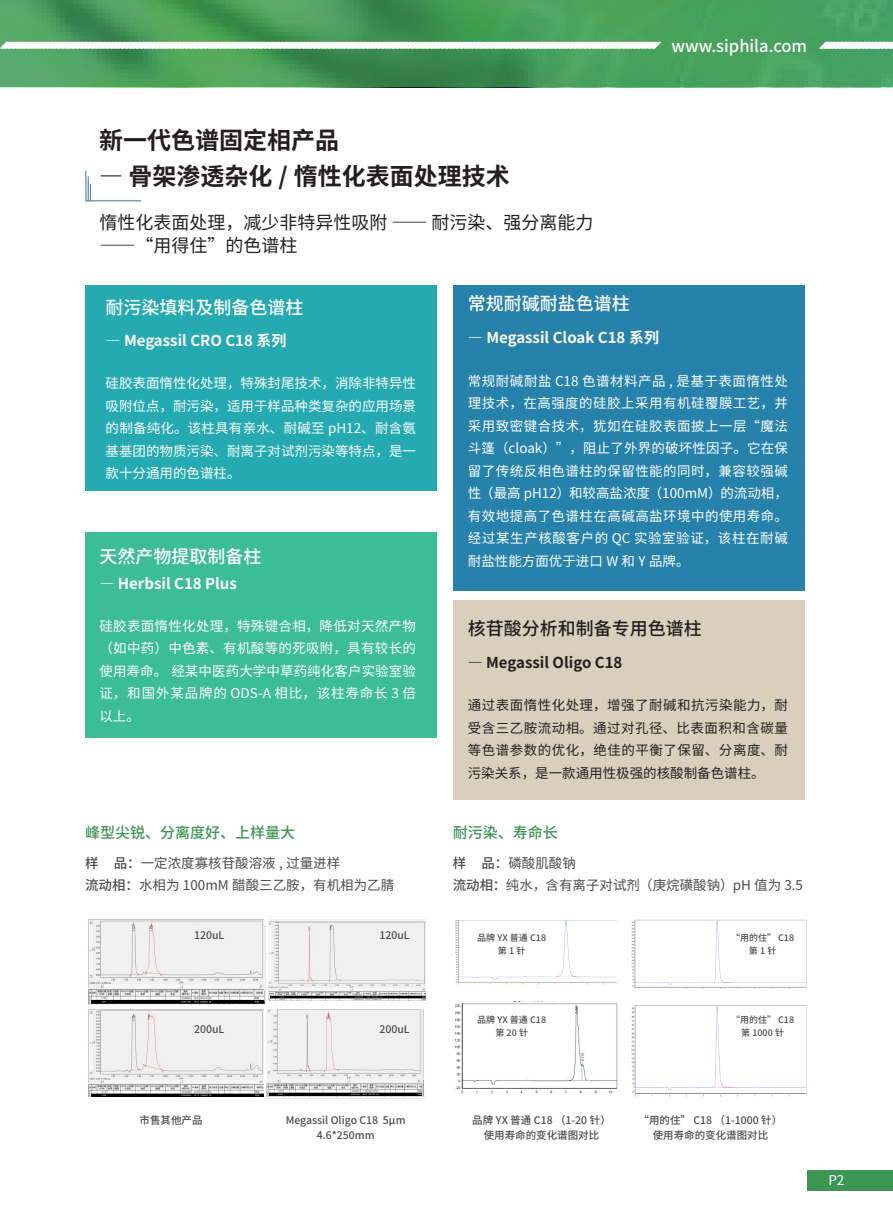
<style>
.page{position:relative;width:893px;height:1212px;background:#fff}
.page>*{position:absolute;margin:0;border:0;box-sizing:border-box;transform-origin:0 0}
.一级标题{font:700 24px "Source Han Sans SC";color:#231f20}
.基础段落-黑色-9pt{font:18px "Source Han Sans SC";color:#231f20}
.二级标题{font:500 18px "Source Han Sans SC";color:#fff}
.二级标题-2{font:500 18px "Source Han Sans SC";color:#231f20}
.t1{font:500 16.5px "Source Han Sans CN";color:#fff}
.二级标题-3{font:700 15px "Source Han Sans SC";color:#fff}
.基础段落-黑色-9pt-2{font:500 15px "Source Han Sans SC";color:#3c9553}
.二级标题-4{font:700 15px "Source Han Sans SC";color:#231f20}
.基础段落-黑色-9pt-3{font:13.5px/22.5px "Source Han Sans SC";letter-spacing:.015em;color:#fff;text-align:justify}
.基础段落-黑色-9pt-4{font:13.5px/22.5px "Source Han Sans SC";letter-spacing:.035em;color:#231f20;text-align:justify}
.基础段落-黑色-9pt-5{font:13.5px "Source Han Sans SC";color:#4b4c4d}
.基础段落-黑色-9pt-6{font:500 10.5px/15px "Source Han Sans SC";color:#4b4c4d;text-align:center}
.基础段落-黑色-9pt-7{font:500 9px "Source Han Sans SC";color:#4b4c4d}
.s1{font-weight:500}
</style>
<div class="page">
<svg style="left:0;top:0;width:893px;height:87px;background:#469c59"></svg>
<svg style="left:818px;top:40px;width:75px;height:11px"></svg>
<svg style="left:0;top:40px;width:663px;height:11px"></svg>
<div style="left:807px;top:1170px;width:86px;height:20px;background:#3c9553"></div>
<div style="left:85px;top:285px;width:351px;height:206px;background:#25aab2"></div>
<div style="left:453px;top:285px;width:351px;height:306px;background:#2682ab"></div>
<div style="left:85px;top:532px;width:351px;height:205px;background:#3cbd96"></div>
<div style="left:453px;top:600px;width:351px;height:200px;background:#d8d0bc"></div>
<hr style="left:85px;top:171px;width:2px;height:30px;background:#5581a5">
<svg style="left:88px;top:177px;width:3px;height:23px"></svg>
<hr style="left:86px;top:200px;width:55px;height:1px;background:#5581a5">
<img style="left:456px;top:920px;width:160px;height:65px">
<img style="left:455px;top:1001px;width:163px;height:92px">
<img style="left:631px;top:919px;width:176px;height:70px">
<img style="left:631px;top:1005px;width:176px;height:91px">
<img style="left:264px;top:919px;width:161px;height:84px">
<img style="left:267px;top:1009px;width:159px;height:90px">
<img style="left:88px;top:919px;width:176px;height:177px">
<div style="left:191px;top:926px;width:32px;height:23px;background:#f0f0f0"></div>
<div style="left:190px;top:1015px;width:33px;height:27px;background:#f0f0f0"></div>
<div style="left:372px;top:926px;width:45px;height:23px;background:#f0f0f0"></div>
<div style="left:366px;top:1018px;width:51px;height:24px;background:#f0f0f0"></div>
<p class="一级标题" style="left:99px;top:126px;width:242px">新一代色谱固定相产品</p>
<p class="一级标题" style="left:99px;top:162px;width:412px">— 骨架渗透杂化 / 惰性化表面处理技术</p>
<p class="基础段落-黑色-9pt" style="left:99px;top:212px;width:496px">惰性化表面处理，减少非特异性吸附 —— 耐污染、强分离能力</p>
<p class="基础段落-黑色-9pt" style="left:99px;top:235px;width:200px">——“用得住”的色谱柱</p>
<p class="t1" style="left:671px;top:36px;width:137px">www.siphila.com</p>
<p class="二级标题" style="left:468px;top:293px;width:163px">常规耐碱耐盐色谱柱</p>
<p class="二级标题-3" style="left:468px;top:329px;width:193px">— Megassil Cloak C18 系列</p>
<p class="基础段落-黑色-9pt-3" style="left:468px;top:370px;width:321px">常规耐碱耐盐 C18 色谱材料产品 , 是基于表面惰性处理技术，在高强度的硅胶上采用有机硅覆膜工艺，并采用致密键合技术，犹如在硅胶表面披上一层“魔法斗篷（cloak）”，阻止了外界的破坏性因子。它在保留了传统反相色谱柱的保留性能的同时，兼容较强碱性（最高 pH12）和较高盐浓度（100mM）的流动相，有效地提高了色谱柱在高碱高盐环境中的使用寿命。经过某生产核酸客户的 QC 实验室验证，该柱在耐碱</p>
<p class="二级标题" style="left:106px;top:298px;width:200px">耐污染填料及制备色谱柱</p>
<p class="二级标题-3" style="left:106px;top:332px;width:182px">— Megassil CRO C18 系列</p>
<p class="基础段落-黑色-9pt-3" style="left:106px;top:372px;width:312px">硅胶表面惰性化处理，特殊封尾技术，消除非特异性吸附位点，耐污染，适用于样品种类复杂的应用场景的制备纯化。该柱具有亲水、耐碱至 pH12、耐含氨基基团的物质污染、耐离子对试剂污染等特点，是一款十分通用的色谱柱。</p>
<p class="二级标题" style="left:99px;top:546px;width:164px">天然产物提取制备柱</p>
<p class="基础段落-黑色-9pt-3" style="left:468px;top:550px;width:223px">耐盐性能方面优于进口 W 和 Y 品牌。</p>
<p class="二级标题-3" style="left:99px;top:575px;width:139px">— Herbsil C18 Plus</p>
<p class="基础段落-黑色-9pt-3" style="left:99px;top:615px;width:318px">硅胶表面惰性化处理，特殊键合相，降低对天然产物（如中药）中色素、有机酸等的死吸附，具有较长的使用寿命。 经某中医药大学中草药纯化客户实验室验证，和国外某品牌的 ODS-A 相比，该柱寿命长 3 倍以上。</p>
<p class="二级标题-2" style="left:468px;top:618px;width:235px">核苷酸分析和制备专用色谱柱</p>
<p class="二级标题-4" style="left:468px;top:654px;width:156px">— Megassil Oligo C18</p>
<p class="基础段落-黑色-9pt-4" style="left:468px;top:694px;width:322px">通过表面惰性化处理，增强了耐碱和抗污染能力，耐受含三乙胺流动相。通过对孔径、比表面积和含碳量等色谱参数的优化，绝佳的平衡了保留、分离度、耐污染关系，是一款通用性极强的核酸制备色谱柱。</p>
<p class="基础段落-黑色-9pt-2" style="left:85px;top:824px;width:211px">峰型尖锐、分离度好、上样量大</p>
<p class="基础段落-黑色-9pt-5" style="left:85px;top:855px;width:257px"><span class="s1">样 品：</span>一定浓度寡核苷酸溶液 , 过量进样</p>
<p class="基础段落-黑色-9pt-5" style="left:85px;top:878px;width:311px"><span class="s1">流动相：</span>水相为 100mM 醋酸三乙胺，有机相为乙腈</p>
<p class="基础段落-黑色-9pt-6" style="left:194px;top:928px;width:32px">120uL</p>
<p class="基础段落-黑色-9pt-6" style="left:194px;top:1022px;width:32px">200uL</p>
<p class="基础段落-黑色-9pt-6" style="left:379px;top:928px;width:32px">120uL</p>
<p class="基础段落-黑色-9pt-6" style="left:379px;top:1022px;width:32px">200uL</p>
<p class="基础段落-黑色-9pt-2" style="left:453px;top:824px;width:106px">耐污染、寿命长</p>
<p class="基础段落-黑色-9pt-5" style="left:453px;top:855px;width:125px"><span class="s1">样 品：</span>磷酸肌酸钠</p>
<p class="基础段落-黑色-9pt-5" style="left:453px;top:878px;width:352px"><span class="s1">流动相：</span>纯水，含有离子对试剂（庚烷磺酸钠）pH 值为 3.5</p>
<p class="基础段落-黑色-9pt-7" style="left:477px;top:932px;width:70px">品牌 YX 普通 C18</p>
<p class="基础段落-黑色-9pt-7" style="left:498px;top:946px;width:29px">第1针</p>
<p class="基础段落-黑色-9pt-7" style="left:477px;top:1014px;width:70px">品牌 YX 普通 C18</p>
<p class="基础段落-黑色-9pt-7" style="left:495px;top:1028px;width:34px">第20针</p>
<p class="基础段落-黑色-9pt-7" style="left:731px;top:932px;width:65px">“用的住” C18</p>
<p class="基础段落-黑色-9pt-7" style="left:749px;top:946px;width:29px">第1针</p>
<p class="基础段落-黑色-9pt-7" style="left:731px;top:1014px;width:65px">“用的住” C18</p>
<p class="基础段落-黑色-9pt-7" style="left:741px;top:1028px;width:45px">第 1000 针</p>
<p class="基础段落-黑色-9pt-6" style="left:140px;top:1112px;width:64px">市售其他产品</p>
<p class="基础段落-黑色-9pt-6" style="left:286px;top:1112px;width:121px">Megassil Oligo C18 5μm<br>4.6*250mm</p>
<p class="基础段落-黑色-9pt-6" style="left:472px;top:1112px;width:140px">品牌 YX 普通 C18 （1-20 针）</p>
<p class="基础段落-黑色-9pt-6" style="left:484px;top:1127px;width:117px">使用寿命的变化谱图对比</p>
<p class="基础段落-黑色-9pt-6" style="left:638px;top:1112px;width:145px">“用的住” C18 （1-1000 针）</p>
<p class="基础段落-黑色-9pt-6" style="left:653px;top:1127px;width:117px">使用寿命的变化谱图对比</p>
<p class="基础段落-黑色-9pt-3" style="left:828px;top:1168px;width:18px">P2</p>
</div>
